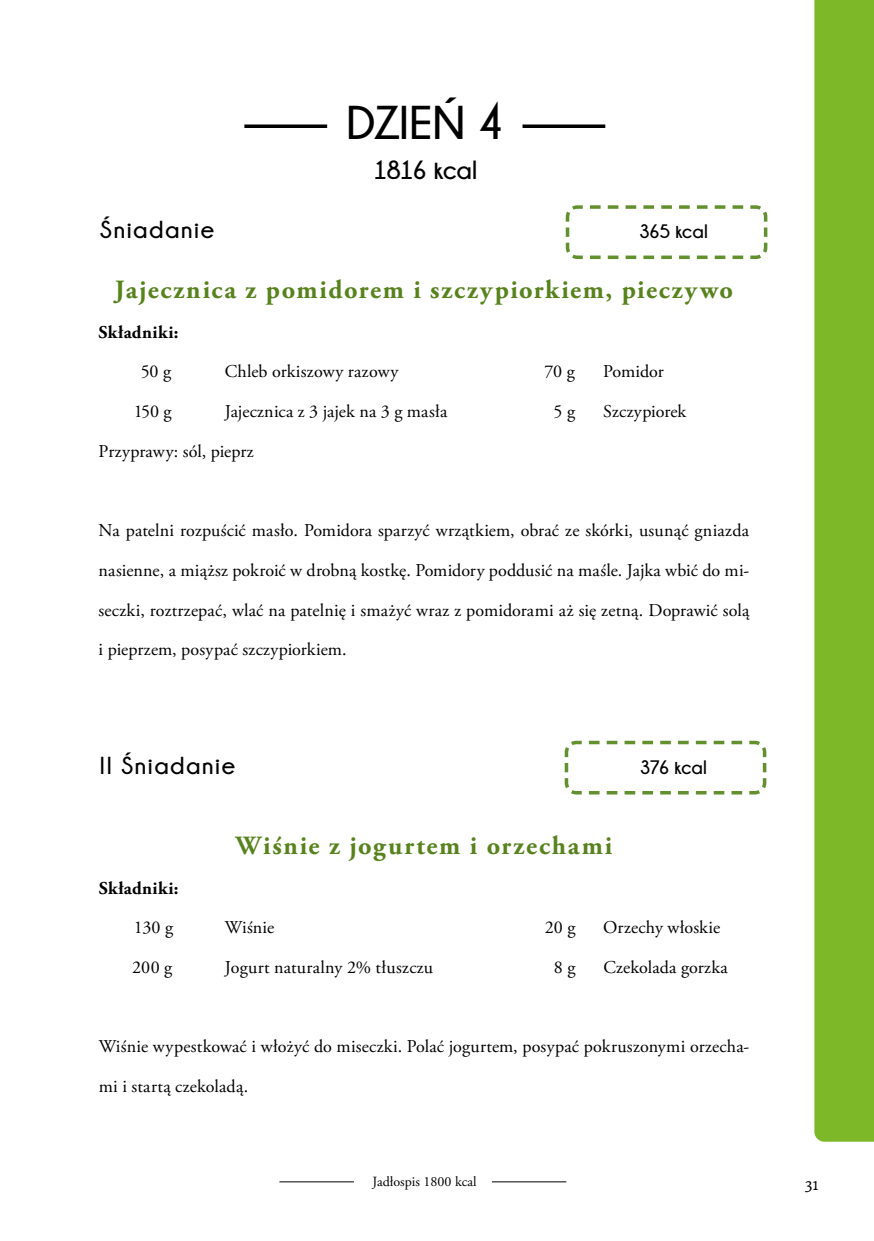
<style>
.page{position:relative;width:874px;height:1241px;background:#fff}
.page>*{position:absolute;margin:0;border:0;box-sizing:border-box;transform-origin:0 0}
.t1{font:700 47.25px "Champagne&Limousines";letter-spacing:-.005em;color:#000}
.t2{font:700 26.25px "Adobe Garamond Pro";letter-spacing:.065em;color:#57821c}
.t3{font:700 26.25px "Champagne&Limousines";letter-spacing:-.03em;color:#000}
.t4{font:700 24.5px "Champagne&Limousines";letter-spacing:.065em;color:#000}
.t5{font:700 19.43px "Champagne&Limousines";letter-spacing:-.005em;color:#000}
.t6{font:18.03px "Adobe Garamond Pro";letter-spacing:.01em;color:#000}
.t7{font:700 18.03px "Adobe Garamond Pro";letter-spacing:.025em;color:#000}
.t8{font:18.03px "Adobe Garamond Pro";letter-spacing:-.01em;color:#000}
.t9{font:17.5px "Garibaldi";color:#000}
.t10{font:14px "Adobe Garamond Pro";color:#000}
</style>
<div class="page">
<div style="left:814px;top:0;width:59px;height:1141px;background:#7db828"></div>
<hr style="left:279px;top:1181px;width:75px;height:1px;background:#000">
<hr style="left:491px;top:1181px;width:75px;height:1px;background:#000">
<svg style="left:564px;top:740px;width:203px;height:55px"></svg>
<svg style="left:565px;top:205px;width:203px;height:55px"></svg>
<svg style="left:244px;top:124px;width:83px;height:4px"></svg>
<svg style="left:522px;top:124px;width:83px;height:4px"></svg>
<h3 class="t4" style="left:100px;top:216px;width:116px">Śniadanie</h3>
<h1 class="t1" style="left:346px;top:97px;width:159px">DZIEŃ 4</h1>
<h2 class="t3" style="left:373px;top:155px;width:106px">1816 kcal</h2>
<p class="t5" style="left:638px;top:221px;width:70px">365 kcal</p>
<h2 class="t2" style="left:115px;top:274px;width:619px">Jajecznica z pomidorem i szczypiorkiem, pieczywo</h2>
<p class="t7" style="left:99px;top:321px;width:81px">Składniki:</p>
<p class="t6" style="left:141px;top:360px;width:32px">50 g</p>
<p class="t6" style="left:225px;top:360px;width:175px">Chleb orkiszowy razowy</p>
<p class="t6" style="left:544px;top:360px;width:32px">70 g</p>
<p class="t8" style="left:603px;top:360px;width:62px">Pomidor</p>
<p class="t6" style="left:134px;top:400px;width:39px">150 g</p>
<p class="t6" style="left:225px;top:400px;width:224px">Jajecznica z 3 jajek na 3 g masła</p>
<p class="t6" style="left:553px;top:400px;width:23px">5 g</p>
<p class="t6" style="left:603px;top:400px;width:85px">Szczypiorek</p>
<p class="t6" style="left:99px;top:440px;width:156px">Przyprawy: sól, pieprz</p>
<p class="t6" style="left:99px;top:519px;width:651px">Na patelni rozpuścić masło. Pomidora sparzyć wrzątkiem, obrać ze skórki, usunąć gniazda</p>
<p class="t6" style="left:99px;top:559px;width:651px">nasienne, a miąższ pokroić w drobną kostkę. Pomidory poddusić na maśle. Jajka wbić do mi-</p>
<p class="t6" style="left:99px;top:599px;width:652px">seczki, roztrzepać, wlać na patelnię i smażyć wraz z pomidorami aż się zetną. Doprawić solą</p>
<p class="t6" style="left:99px;top:638px;width:249px">i pieprzem, posypać szczypiorkiem.</p>
<h3 class="t4" style="left:100px;top:752px;width:137px">II Śniadanie</h3>
<h2 class="t2" style="left:236px;top:830px;width:378px">Wiśnie z jogurtem i orzechami</h2>
<p class="t5" style="left:639px;top:756px;width:68px">376 kcal</p>
<p class="t7" style="left:99px;top:877px;width:81px">Składniki:</p>
<p class="t6" style="left:134px;top:916px;width:41px">130 g</p>
<p class="t6" style="left:225px;top:916px;width:51px">Wiśnie</p>
<p class="t6" style="left:544px;top:916px;width:32px">20 g</p>
<p class="t6" style="left:603px;top:916px;width:118px">Orzechy włoskie</p>
<p class="t6" style="left:132px;top:956px;width:42px">200 g</p>
<p class="t6" style="left:225px;top:956px;width:209px">Jogurt naturalny 2% tłuszczu</p>
<p class="t6" style="left:553px;top:956px;width:23px">8 g</p>
<p class="t6" style="left:603px;top:956px;width:126px">Czekolada gorzka</p>
<p class="t6" style="left:99px;top:1035px;width:651px">Wiśnie wypestkować i włożyć do miseczki. Polać jogurtem, posypać pokruszonymi orzecha-</p>
<p class="t6" style="left:99px;top:1075px;width:151px">mi i startą czekoladą.</p>
<p class="t10" style="left:372px;top:1173px;width:105px">Jadłospis 1800 kcal</p>
<p class="t9" style="left:804px;top:1174px;width:15px">31</p>
</div>
